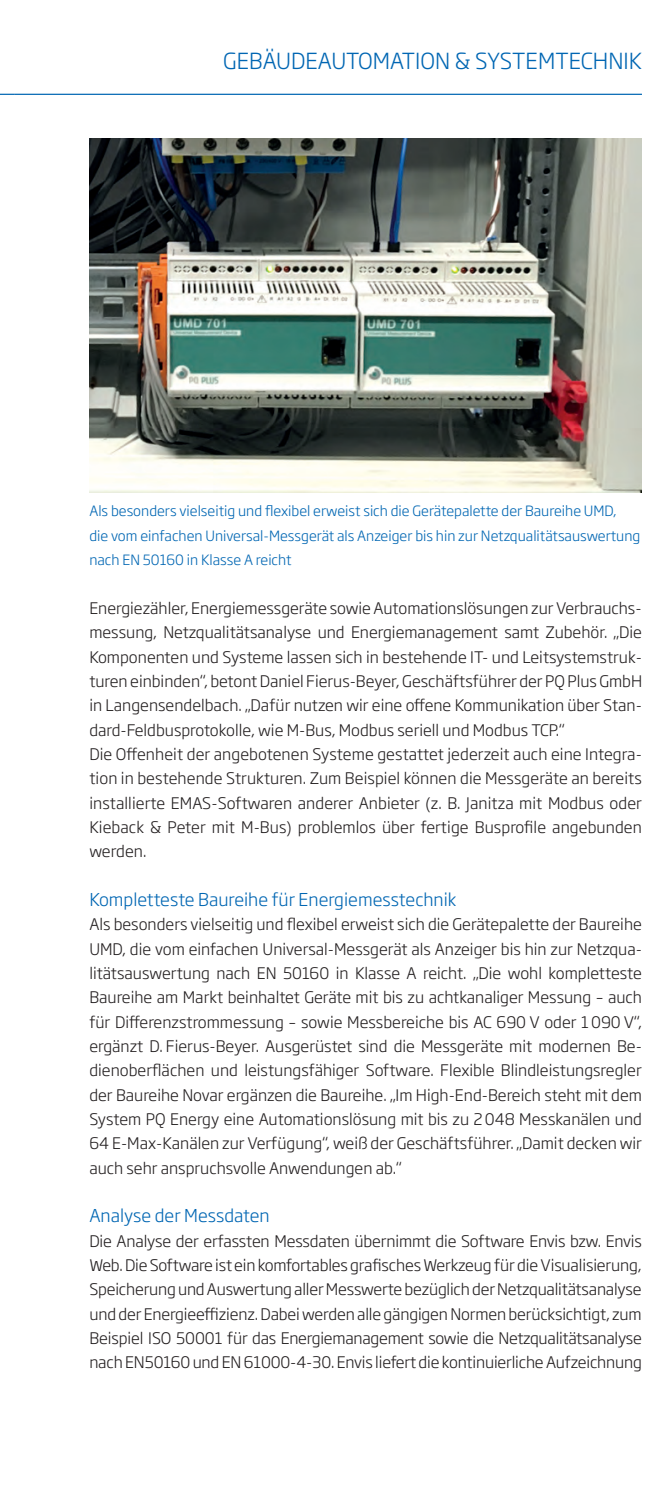
<style>
.page{position:relative;width:670px;height:1504px;background:#fff}
.page>*{position:absolute;margin:0;border:0;box-sizing:border-box;transform-origin:0 0}
.t1{font:300 21.88px "Soho Gothic Pro";color:#0166b3}
.t2{font:300 17.5px "Soho Gothic Pro";color:#0166b3}
.t3{font:300 15.75px/24.3px "Soho Gothic Pro";color:#231f20;text-align:justify}
.t4{font:300 14px/24.3px "Soho Gothic Pro";color:#0166b3}
</style>
<div class="page">
<svg style="left:0;top:94px;width:15px;height:1px"></svg>
<hr style="left:15px;top:94px;width:627px;height:1px;background:#0166b3">
<img style="left:89px;top:139px;width:553px;height:353px">
<h1 class="t1" style="left:223px;top:44px;width:420px">GEBÄUDEAUTOMATION &amp; SYSTEMTECHNIK</h1>
<p class="t4" style="left:89px;top:498px;width:552px">Als besonders vielseitig und flexibel erweist sich die Gerätepalette der Baureihe UMD,<br>die vom einfachen Universal-Messgerät als Anzeiger bis hin zur Netzqualitätsauswertung nach EN 50160 in Klasse A reicht</p>
<p class="t3" style="left:89px;top:595px;width:554px;text-align:left">Energiezähler, Energiemessgeräte sowie Automationslösungen zur Verbrauchs&shy;messung, Netzqualitätsanalyse und Energiemanagement samt Zubehör. „Die Komponenten und Systeme lassen sich in bestehende IT- und Leitsystemstruk&shy;turen einbinden“, betont Daniel Fierus-Beyer, Geschäftsführer der PQ Plus GmbH in Langensendelbach. „Dafür nutzen wir eine offene Kommunikation über Stan&shy;dard-Feldbusprotokolle, wie M-Bus, Modbus seriell und Modbus TCP.“<br>Die Offenheit der angebotenen Systeme gestattet jederzeit auch eine Integra&shy;tion in bestehende Strukturen. Zum Beispiel können die Messgeräte an bereits installierte EMAS-Softwaren anderer Anbieter (z. B. Janitza mit Modbus oder Kieback &amp; Peter mit M-Bus) problemlos über fertige Busprofile angebunden werden.</p>
<p class="t2" style="left:89px;top:885px;width:368px">Kompletteste Baureihe für Energiemesstechnik</p>
<p class="t3" style="left:89px;top:911px;width:554px">Als besonders vielseitig und flexibel erweist sich die Gerätepalette der Baureihe UMD, die vom einfachen Universal-Messgerät als Anzeiger bis hin zur Netzqua&shy;litätsauswertung nach EN 50160 in Klasse A reicht. „Die wohl kompletteste Baureihe am Markt beinhaltet Geräte mit bis zu achtkanaliger Messung – auch für Differenzstrommessung – sowie Messbereiche bis AC 690 V oder 1090 V“, ergänzt D. Fierus-Beyer. Ausgerüstet sind die Messgeräte mit modernen Be&shy;dienoberflächen und leistungsfähiger Software. Flexible Blindleistungsregler der Baureihe Novar ergänzen die Baureihe. „Im High-End-Bereich steht mit dem System PQ Energy eine Automationslösung mit bis zu 2048 Messkanälen und 64 E-Max-Kanälen zur Verfügung“, weiß der Geschäftsführer. „Damit decken wir auch sehr anspruchsvolle Anwendungen ab.“</p>
<p class="t2" style="left:89px;top:1202px;width:182px">Analyse der Messdaten</p>
<p class="t3" style="left:89px;top:1227px;width:554px">Die Analyse der erfassten Messdaten übernimmt die Software Envis bzw. Envis Web. Die Software ist ein komfortables grafisches Werkzeug für die Visualisierung, Speicherung und Auswertung aller Messwerte bezüglich der Netzqualitätsanalyse und der Energieeffizienz. Dabei werden alle gängigen Normen berücksichtigt, zum Beispiel ISO 50001 für das Energiemanagement sowie die Netzqualitätsanalyse nach EN50160 und EN 61000-4-30. Envis liefert die kontinuierliche Aufzeichnung</p>
</div>
